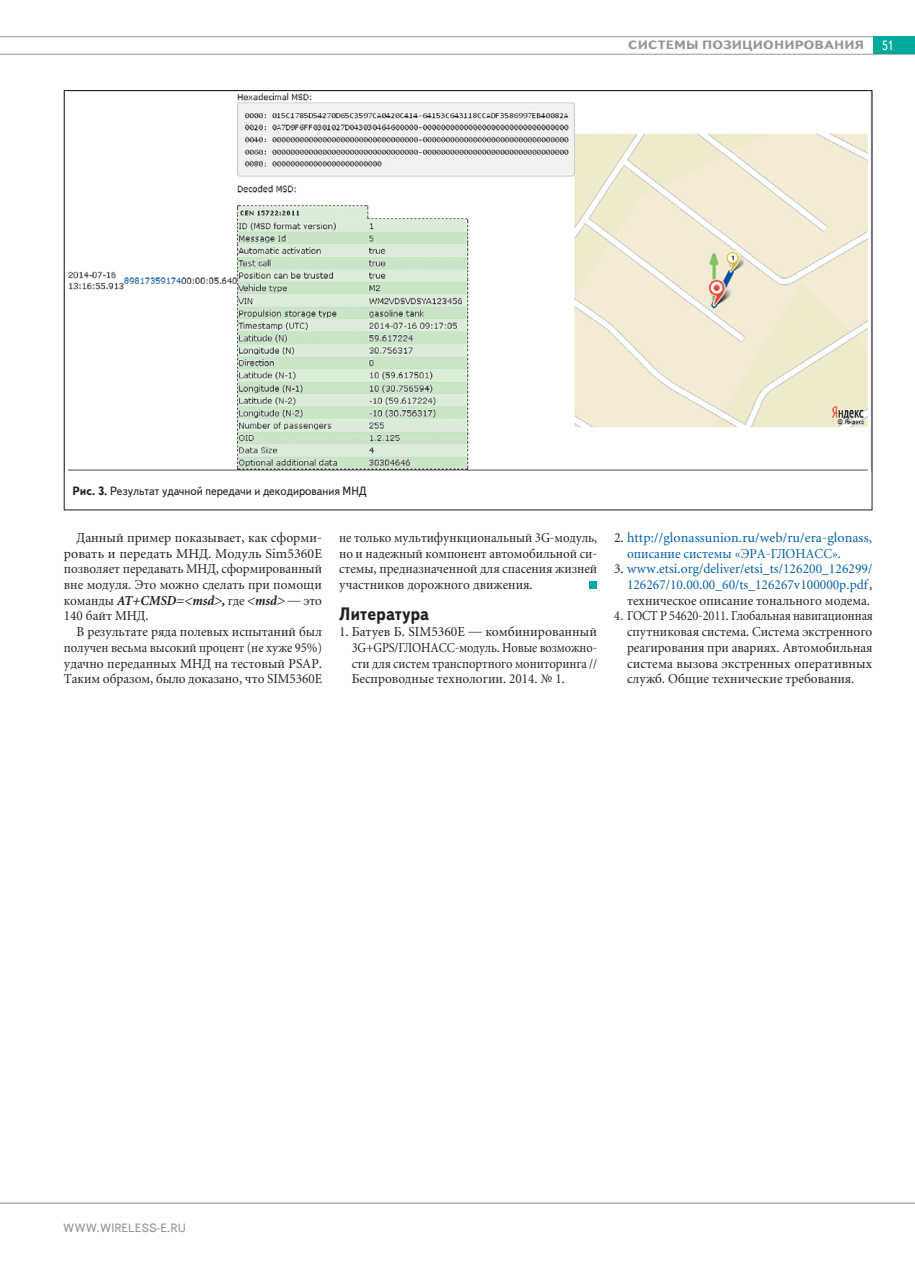
<style>
.page{position:relative;width:915px;height:1263px;background:#fff}
.page>*{position:absolute;margin:0;border:0;box-sizing:border-box;transform-origin:0 0}
.t1{font:700 18px "Text Book C";color:#231f20;scale:.94 1}
.t2{font:13.5px/15.8px "Miniature";color:#231f20;text-align:justify}
.t3{font:13.5px/15.8px "Miniature";color:#005dac}
.t4{font:13.5px/15.8px "Miniature";color:#231f20;text-align:justify;scale:.89 1}
.t5{font:13.5px/15.8px "Miniature";color:#231f20;text-align:justify;scale:.96 1}
.t6{font:13.5px/15.8px "Miniature";color:#231f20;text-align:justify;scale:.93 1}
.t7{font:13.5px "Text Book C";color:#fff;scale:.9 1}
.t8{font:12px "Text Book C";color:#231f20;scale:.95 1}
.t9{font:700 12px "Text Book C";letter-spacing:.01em;color:#939598;scale:1.17 1}
.t10{font:12px "Text Book C";color:#939598}
.s1{font-weight:700}
.s2{font-weight:700;font-style:italic}
.s3{color:#231f20}
</style>
<div class="page">
<hr style="left:0;top:1202px;width:914px;height:2px;background:#939598">
<hr style="left:0;top:36px;width:914px;height:1px;background:#939598">
<hr style="left:0;top:54px;width:914px;height:1px;background:#939598">
<div style="left:873px;top:37px;width:41px;height:17px;background:#00a99d"></div>
<div style="left:589px;top:581px;width:8px;height:8px;background:#00a99d"></div>
<img style="left:67px;top:92px;width:801px;height:379px">
<p class="t9" style="left:628px;top:38px;width:203px">СИСТЕМЫ ПОЗИЦИОНИРОВАНИЯ</p>
<p class="t7" style="left:881px;top:38px;width:14px">51</p>
<p class="t8" style="left:72px;top:483px;width:311px"><span class="s1">Рис. 3.</span> Результат удачной передачи и декодирования МНД</p>
<p class="t2" style="left:64px;top:531px;width:259px;text-indent:13px">Данный пример показывает, как сформи&shy;ровать и передать МНД. Модуль Sim5360E позволяет передавать МНД, сформированный вне модуля. Это можно сделать при помощи команды <span class="s2">AT+CMSD=&lt;msd&gt;,</span> где <span class="s2">&lt;msd&gt;</span> — это 140 байт МНД.</p>
<p class="t5" style="left:64px;top:625px;width:270px;text-indent:13px">В результате ряда полевых испытаний был получен весьма высокий процент (не хуже 95%) удачно переданных МНД на тестовый PSAP.<br>Таким образом, было доказано, что SIM5360E</p>
<p class="t6" style="left:339px;top:531px;width:279px">не только мультифункциональный 3G-модуль, но и надежный компонент автомобильной си&shy;стемы, предназначенной для спасения жизней участников дорожного движения.</p>
<h1 class="t1" style="left:339px;top:604px;width:97px">Литература</h1>
<p class="t2" style="left:351px;top:625px;width:247px;text-indent:-13px">1. Батуев Б. SIM5360E — комбинированный 3G+GPS/ГЛОНАСС-модуль. Новые возможно&shy;сти для систем транспортного мониторинга // Беспроводные технологии. 2014. № 1.</p>
<p class="t3" style="left:626px;top:531px;width:246px;text-indent:-13px"><span class="s3">2.</span> http://glonassunion.ru/web/ru/era-glonass, описание системы «ЭРА-ГЛОНАСС».</p>
<p class="t3" style="left:626px;top:562px;width:247px;text-align:justify;text-indent:-13px"><span class="s3">3.</span> www.etsi.org/deliver/etsi_ts/126200_126299/ 126267/10.00.00_60/ts_126267v100000p.pdf<span class="s3">, техническое описание тонального модема.</span></p>
<p class="t4" style="left:626px;top:609px;width:278px;text-indent:-13px">4. ГОСТ Р 54620-2011. Глобальная навигационная спутниковая система. Система экстренного реагирования при авариях. Автомобильная система вызова экстренных оперативных служб. Общие технические требования.</p>
<p class="t10" style="left:63px;top:1221px;width:124px">WWW.WIRELESS-E.RU</p>
</div>
